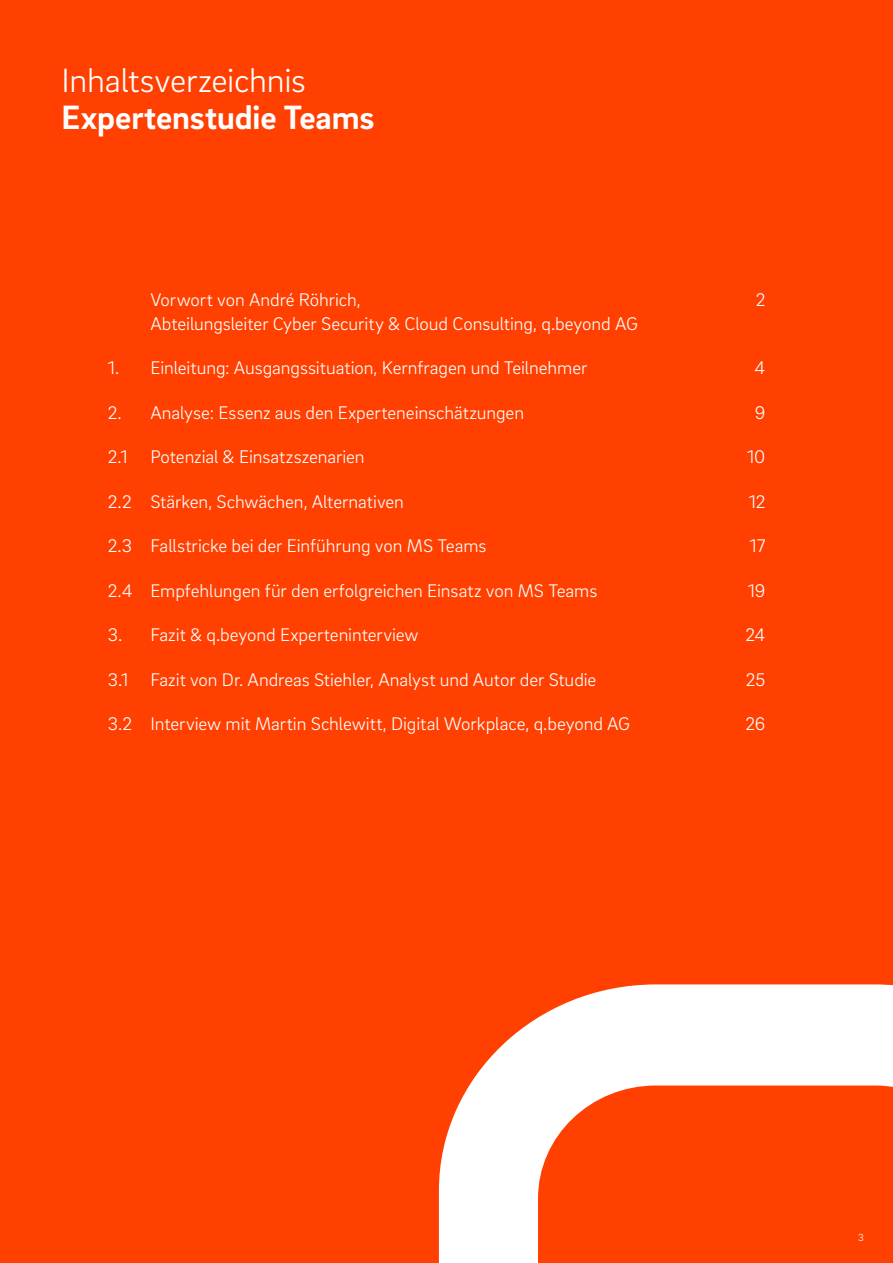
<style>
.page{position:relative;width:893px;height:1263px;background:#ff4000}
.page>*{position:absolute;margin:0;border:0;box-sizing:border-box;transform-origin:0 0}
.t1{font:700 34.5px "Brix Sans";letter-spacing:-.005em;color:#fff}
.t2{font:300 34.5px "Brix Sans";letter-spacing:-.01em;color:#fff}
.t3{font:300 18.75px/23.2px "Brix Sans";letter-spacing:-.005em;color:#fff}
.t4{font:300 10.5px "Brix Sans";color:#fff}
</style>
<div class="page">
<svg style="left:439px;top:984px;width:454px;height:279px"></svg>
<h1 class="t2" style="left:62px;top:58px;width:246px">Inhaltsverzeichnis</h1>
<h1 class="t1" style="left:62px;top:95px;width:314px">Expertenstudie Teams</h1>
<p class="t3" style="left:150px;top:288px;width:489px">Vorwort von André Röhrich,<br>Abteilungsleiter Cyber Security &amp; Cloud Consulting, q.beyond AG</p>
<p class="t3" style="left:108px;top:355px;width:481px">1. Einleitung: Ausgangssituation, Kernfragen und Teilnehmer</p>
<p class="t3" style="left:108px;top:400px;width:418px">2. Analyse: Essenz aus den Experteneinschätzungen</p>
<p class="t3" style="left:108px;top:444px;width:258px">2.1 Potenzial &amp; Einsatzszenarien</p>
<p class="t3" style="left:108px;top:489px;width:298px">2.2 Stärken, Schwächen, Alternativen</p>
<p class="t3" style="left:108px;top:533px;width:380px">2.3 Fallstricke bei der Einführung von MS Teams</p>
<p class="t3" style="left:108px;top:578px;width:491px">2.4 Empfehlungen für den erfolgreichen Einsatz von MS Teams</p>
<p class="t3" style="left:108px;top:622px;width:312px">3. Fazit &amp; q.beyond Experteninterview</p>
<p class="t3" style="left:108px;top:667px;width:490px">3.1 Fazit von Dr. Andreas Stiehler, Analyst und Autor der Studie</p>
<p class="t3" style="left:108px;top:711px;width:524px">3.2 Interview mit Martin Schlewitt, Digital Workplace, q.beyond AG</p>
<p class="t3" style="left:756px;top:288px;width:11px">2</p>
<p class="t3" style="left:755px;top:355px;width:12px">4</p>
<p class="t3" style="left:755px;top:400px;width:12px">9</p>
<p class="t3" style="left:747px;top:444px;width:20px">10</p>
<p class="t3" style="left:749px;top:489px;width:18px">12</p>
<p class="t3" style="left:750px;top:533px;width:17px">17</p>
<p class="t3" style="left:748px;top:578px;width:19px">19</p>
<p class="t3" style="left:745px;top:622px;width:22px">24</p>
<p class="t3" style="left:746px;top:667px;width:21px">25</p>
<p class="t3" style="left:745px;top:711px;width:22px">26</p>
<p class="t4" style="left:858px;top:1230px;width:7px">3</p>
</div>
